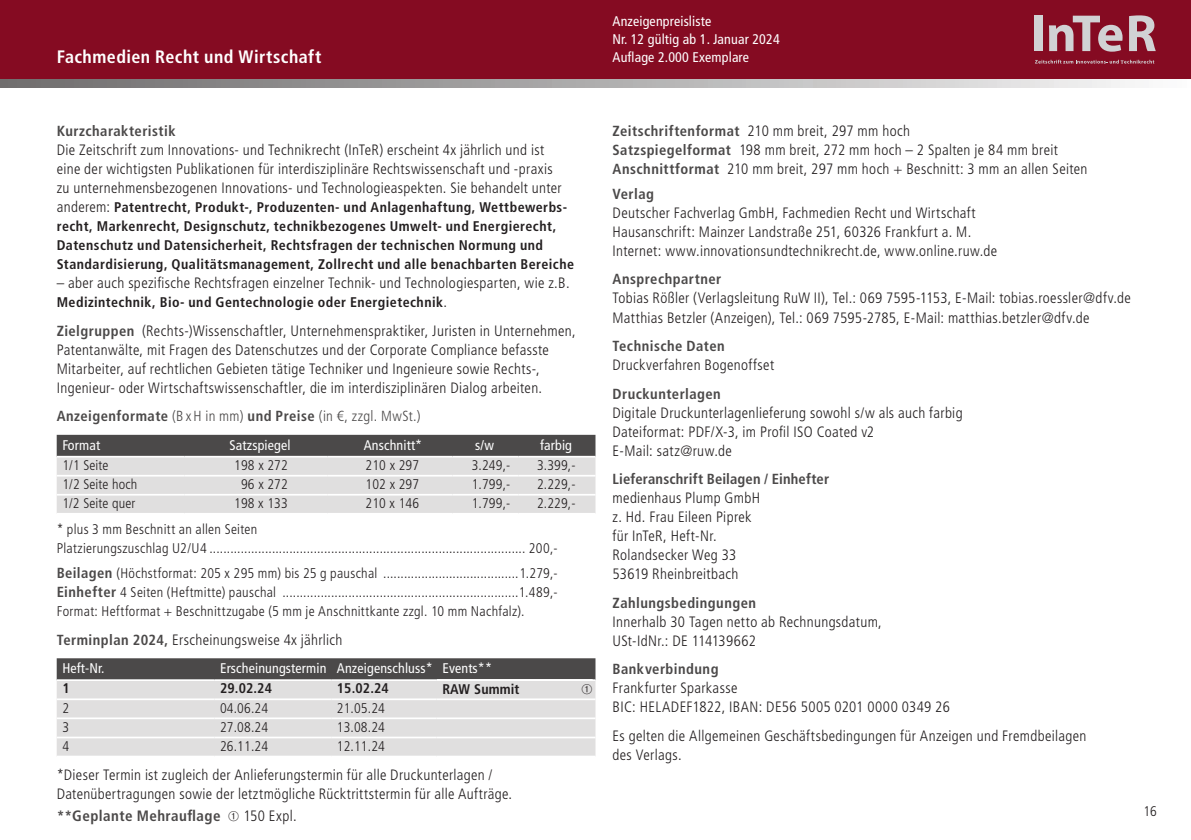
<style>
.page{position:relative;width:1191px;height:840px;background:#fff}
.page>*{position:absolute;margin:0;border:0;box-sizing:border-box;transform-origin:0 0}
.t1{font:700 condensed 18px "Frutiger LT Std";letter-spacing:.025em;color:#fff}
.t2{font:300 condensed 15px/19px "Frutiger LT Std";letter-spacing:.02em;color:#231f20}
.t3{font:700 condensed 15px "Frutiger LT Std";letter-spacing:.03em;color:#4b4949}
.t4{font:700 condensed 14.6px "Frutiger LT Std";letter-spacing:.03em;color:#4b4949}
.t5{font:300 condensed 14.6px "Frutiger LT Std";letter-spacing:.02em;color:#4b4949}
.t6{font:700 condensed 14.6px "Frutiger LT Std";letter-spacing:.01em;color:#4b4949}
.t7{font:300 condensed 14px/19px "Frutiger LT Std";letter-spacing:.015em;color:#231f20}
.t8{font:700 condensed 14px/19px "Frutiger LT Std";letter-spacing:.03em;color:#231f20}
.t9{font:condensed 14px/18px "Frutiger LT Std";letter-spacing:.01em;color:#fff}
.t10{font:700 condensed 14px "Frutiger LT Std";letter-spacing:.01em;color:#231f20}
.t11{font:700 5.2px "Myriad Pro";color:#d1d2d4}
.s1{font-weight:300;font-size:15px}
.s2{font-weight:700;font-size:14.6px;color:#4b4949}
.s3{font-weight:700}
.s4{color:#231f20}
.s5{font-weight:300;color:#231f20}
</style>
<div class="page">
<div style="left:0;top:0;width:1191px;height:79px;background:#850b22"></div>
<svg style="left:0;top:79px;width:1125px;height:9px;background:#acabab"></svg>
<svg style="left:57px;top:434px;width:538px;height:78px;background:#b7b6b6"></svg>
<hr style="left:57px;top:455px;width:127px;height:2px;background:#fff">
<hr style="left:184px;top:455px;width:144px;height:2px;background:#fff">
<hr style="left:328px;top:455px;width:124px;height:2px;background:#fff">
<hr style="left:452px;top:455px;width:66px;height:2px;background:#fff">
<hr style="left:518px;top:455px;width:77px;height:2px;background:#fff">
<hr style="left:57px;top:474px;width:127px;height:2px;background:#fff">
<hr style="left:184px;top:474px;width:144px;height:2px;background:#fff">
<hr style="left:328px;top:474px;width:124px;height:2px;background:#fff">
<hr style="left:452px;top:474px;width:66px;height:2px;background:#fff">
<hr style="left:518px;top:474px;width:77px;height:2px;background:#fff">
<hr style="left:57px;top:493px;width:127px;height:2px;background:#fff">
<hr style="left:184px;top:493px;width:144px;height:2px;background:#fff">
<hr style="left:328px;top:493px;width:124px;height:2px;background:#fff">
<hr style="left:452px;top:493px;width:66px;height:2px;background:#fff">
<hr style="left:518px;top:493px;width:77px;height:2px;background:#fff">
<div style="left:57px;top:693px;width:538px;height:62px;background:#e0dfdf"></div>
<hr style="left:57px;top:698px;width:157px;height:1px;background:#fff">
<hr style="left:214px;top:698px;width:117px;height:1px;background:#fff">
<hr style="left:331px;top:698px;width:106px;height:1px;background:#fff">
<hr style="left:437px;top:698px;width:158px;height:1px;background:#fff">
<hr style="left:57px;top:717px;width:157px;height:1px;background:#fff">
<hr style="left:214px;top:717px;width:117px;height:1px;background:#fff">
<hr style="left:331px;top:717px;width:106px;height:1px;background:#fff">
<hr style="left:437px;top:717px;width:158px;height:1px;background:#fff">
<hr style="left:57px;top:736px;width:157px;height:2px;background:#fff">
<hr style="left:214px;top:736px;width:117px;height:2px;background:#fff">
<hr style="left:331px;top:736px;width:106px;height:2px;background:#fff">
<hr style="left:437px;top:736px;width:158px;height:2px;background:#fff">
<svg style="left:1034px;top:15px;width:122px;height:49px"></svg>
<svg style="left:57px;top:658px;width:538px;height:35px;background:#888787"></svg>
<p class="t9" style="left:612px;top:12px;width:169px">Anzeigenpreisliste<br>Nr. 12 gültig ab 1. Januar 2024<br>Auflage 2.000 Exemplare</p>
<p class="t1" style="left:57px;top:46px;width:266px">Fachmedien Recht und Wirtschaft</p>
<p class="t11" style="left:1120px;top:58px;width:4px">T</p>
<p class="t4" style="left:57px;top:122px;width:120px">Kurzcharakteristik</p>
<p class="t2" style="left:57px;top:140px;width:506px">Die Zeitschrift zum Innovations- und Technikrecht (InTeR) erscheint 4x jährlich und ist eine der wichtigsten Publikationen für interdisziplinäre Rechtswissenschaft und -praxis zu unternehmensbezogenen Innovations- und Technologieaspekten. Sie behandelt unter</p>
<p class="t8" style="left:57px;top:197px;width:519px"><span class="s1">anderem:</span> Patentrecht, Produkt-, Produzenten- und Anlagenhaftung, Wettbewerbs&shy;recht, Markenrecht, Designschutz, technikbezogenes Umwelt- und Energierecht, Datenschutz und Datensicherheit, Rechtsfragen der technischen Normung und Standardisierung, Qualitätsmanagement, Zollrecht und alle benachbarten Bereiche</p>
<p class="t2" style="left:57px;top:273px;width:514px">– aber auch spezifische Rechtsfragen einzelner Technik- und Technologiesparten, wie z.B.</p>
<p class="t8" style="left:57px;top:292px;width:392px">Medizintechnik, Bio- und Gentechnologie oder Energietechnik<span class="s1">.</span></p>
<p class="t2" style="left:57px;top:321px;width:520px"><span class="s2">Zielgruppen</span> (Rechts-)Wissenschaftler, Unternehmenspraktiker, Juristen in Unternehmen, Patentanwälte, mit Fragen des Datenschutzes und der Corporate Compliance befasste Mitarbeiter, auf rechtlichen Gebieten tätige Techniker und Ingenieure sowie Rechts-, Ingenieur- oder Wirtschaftswissenschaftler, die im interdisziplinären Dialog arbeiten.</p>
<p class="t5" style="left:57px;top:407px;width:365px"><span class="s3">Anzeigenformate</span> (B x H in mm) <span class="s3">und Preise</span> (in €, zzgl. MwSt.)</p>
<p class="t9" style="left:62px;top:436px;width:39px">Format</p>
<p class="t9" style="left:229px;top:436px;width:62px">Satzspiegel</p>
<p class="t9" style="left:364px;top:436px;width:60px">Anschnitt*</p>
<p class="t9" style="left:475px;top:436px;width:20px">s/w</p>
<p class="t9" style="left:540px;top:436px;width:33px">farbig</p>
<p class="t7" style="left:62px;top:455px;width:48px">1/1 Seite</p>
<p class="t7" style="left:234px;top:455px;width:55px">198 x 272</p>
<p class="t7" style="left:365px;top:455px;width:55px">210 x 297</p>
<p class="t7" style="left:472px;top:455px;width:40px">3.249,-</p>
<p class="t7" style="left:537px;top:455px;width:40px">3.399,-</p>
<p class="t7" style="left:62px;top:474px;width:76px">1/2 Seite hoch</p>
<p class="t7" style="left:241px;top:474px;width:48px">96 x 272</p>
<p class="t7" style="left:365px;top:474px;width:55px">102 x 297</p>
<p class="t7" style="left:472px;top:474px;width:40px">1.799,-</p>
<p class="t7" style="left:537px;top:474px;width:40px">2.229,-</p>
<p class="t7" style="left:62px;top:493px;width:75px">1/2 Seite quer</p>
<p class="t7" style="left:234px;top:493px;width:55px">198 x 133</p>
<p class="t7" style="left:365px;top:493px;width:55px">210 x 146</p>
<p class="t7" style="left:472px;top:493px;width:40px">1.799,-</p>
<p class="t7" style="left:537px;top:493px;width:40px">2.229,-</p>
<p class="t7" style="left:57px;top:520px;width:502px">* plus 3 mm Beschnitt an allen Seiten<br>Platzierungszuschlag U2/U4 ........................................................................................... 200,-</p>
<p class="t7" style="left:57px;top:563px;width:502px;text-align:justify"><span class="s2">Beilagen</span> (Höchstformat: 205 x 295 mm) bis 25 g pauschal .......................................1.279,- <span class="s2">Einhefter</span> 4 Seiten (Heftmitte) pauschal ....................................................................1.489,- Format: Heftformat + Beschnittzugabe (5 mm je Anschnittkante zzgl. 10 mm Nachfalz).</p>
<p class="t2" style="left:57px;top:629px;width:287px"><span class="s2">Terminplan 2024,</span> Erscheinungsweise 4x jährlich</p>
<p class="t9" style="left:62px;top:659px;width:44px">Heft-Nr.</p>
<p class="t9" style="left:220px;top:659px;width:273px">Erscheinungstermin Anzeigenschluss* Events**</p>
<p class="t8" style="left:62px;top:678px;width:9px">1</p>
<p class="t8" style="left:220px;top:678px;width:53px">29.02.24</p>
<p class="t8" style="left:337px;top:678px;width:53px">15.02.24</p>
<p class="t10" style="left:442px;top:680px;width:79px">RAW Summit</p>
<p class="t7" style="left:62px;top:698px;width:8px">2</p>
<p class="t7" style="left:220px;top:698px;width:50px">04.06.24</p>
<p class="t7" style="left:337px;top:698px;width:50px">21.05.24</p>
<p class="t7" style="left:62px;top:717px;width:8px">3</p>
<p class="t7" style="left:220px;top:717px;width:50px">27.08.24</p>
<p class="t7" style="left:337px;top:717px;width:50px">13.08.24</p>
<p class="t7" style="left:62px;top:736px;width:8px">4</p>
<p class="t7" style="left:220px;top:736px;width:50px">26.11.24</p>
<p class="t7" style="left:337px;top:736px;width:50px">12.11.24</p>
<p class="t2" style="left:57px;top:764px;width:457px">*Dieser Termin ist zugleich der Anlieferungstermin für alle Druckunterlagen /<br>Daten übertragungen sowie der letztmögliche Rücktrittstermin für alle Aufträge.</p>
<p class="t3" style="left:57px;top:806px;width:241px">**Geplante Mehrauflage <span class="s4">➀</span> <span class="s5">150 Expl.</span></p>
<p class="t2" style="left:612px;top:122px;width:476px"><span class="s2">Zeitschriftenformat</span> 210 mm breit, 297 mm hoch<br><span class="s2">Satzspiegelformat</span> 198 mm breit, 272 mm hoch – 2 Spalten je 84 mm breit<br><span class="s2">Anschnittformat</span> 210 mm breit, 297 mm hoch + Beschnitt: 3 mm an allen Seiten</p>
<p class="t4" style="left:612px;top:185px;width:43px">Verlag</p>
<p class="t2" style="left:612px;top:203px;width:386px">Deutscher Fachverlag GmbH, Fachmedien Recht und Wirtschaft<br>Hausanschrift: Mainzer Landstraße 251, 60326 Frankfurt a. M.<br>Internet: www.innovationsundtechnikrecht.de, www.online.ruw.de</p>
<p class="t4" style="left:612px;top:270px;width:110px">Ansprechpartner</p>
<p class="t2" style="left:612px;top:289px;width:520px">Tobias Rößler (Verlagsleitung RuW II), Tel.: 069 7595-1153, E-Mail: tobias.roessler@dfv.de<br>Matthias Betzler (Anzeigen), Tel.: 069 7595-2785, E-Mail: matthias.betzler@dfv.de</p>
<p class="t4" style="left:612px;top:337px;width:114px">Technische Daten</p>
<p class="t2" style="left:612px;top:355px;width:163px">Druckverfahren Bogenoffset</p>
<p class="t4" style="left:612px;top:384px;width:110px">Druckunterlagen</p>
<p class="t2" style="left:612px;top:403px;width:351px">Digitale Druckunterlagenlieferung sowohl s/w als auch farbig<br>Dateiformat: PDF/X-3, im Profil ISO Coated v2<br>E-Mail: satz@ruw.de</p>
<p class="t6" style="left:612px;top:470px;width:218px">Lieferanschrift Beilagen / Einhefter</p>
<p class="t2" style="left:612px;top:488px;width:149px">medienhaus Plump GmbH z. Hd. Frau Eileen Piprek für InTeR, Heft-Nr.<br>Rolandsecker Weg 33<br>53619 Rheinbreitbach</p>
<p class="t4" style="left:612px;top:593px;width:145px">Zahlungsbedingungen</p>
<p class="t2" style="left:612px;top:612px;width:271px">Innerhalb 30 Tagen netto ab Rechnungsdatum,<br>USt-IdNr.: DE 114139662</p>
<p class="t4" style="left:612px;top:660px;width:107px">Bankverbindung</p>
<p class="t2" style="left:612px;top:678px;width:339px">Frankfurter Sparkasse<br>BIC: HELADEF1822, IBAN: DE56 5005 0201 0000 0349 26</p>
<p class="t2" style="left:612px;top:726px;width:475px">Es gelten die Allgemeinen Geschäftsbedingungen für Anzeigen und Fremdbeilagen des Verlags.</p>
<p class="t7" style="left:1143px;top:801px;width:15px">16</p>
</div>
